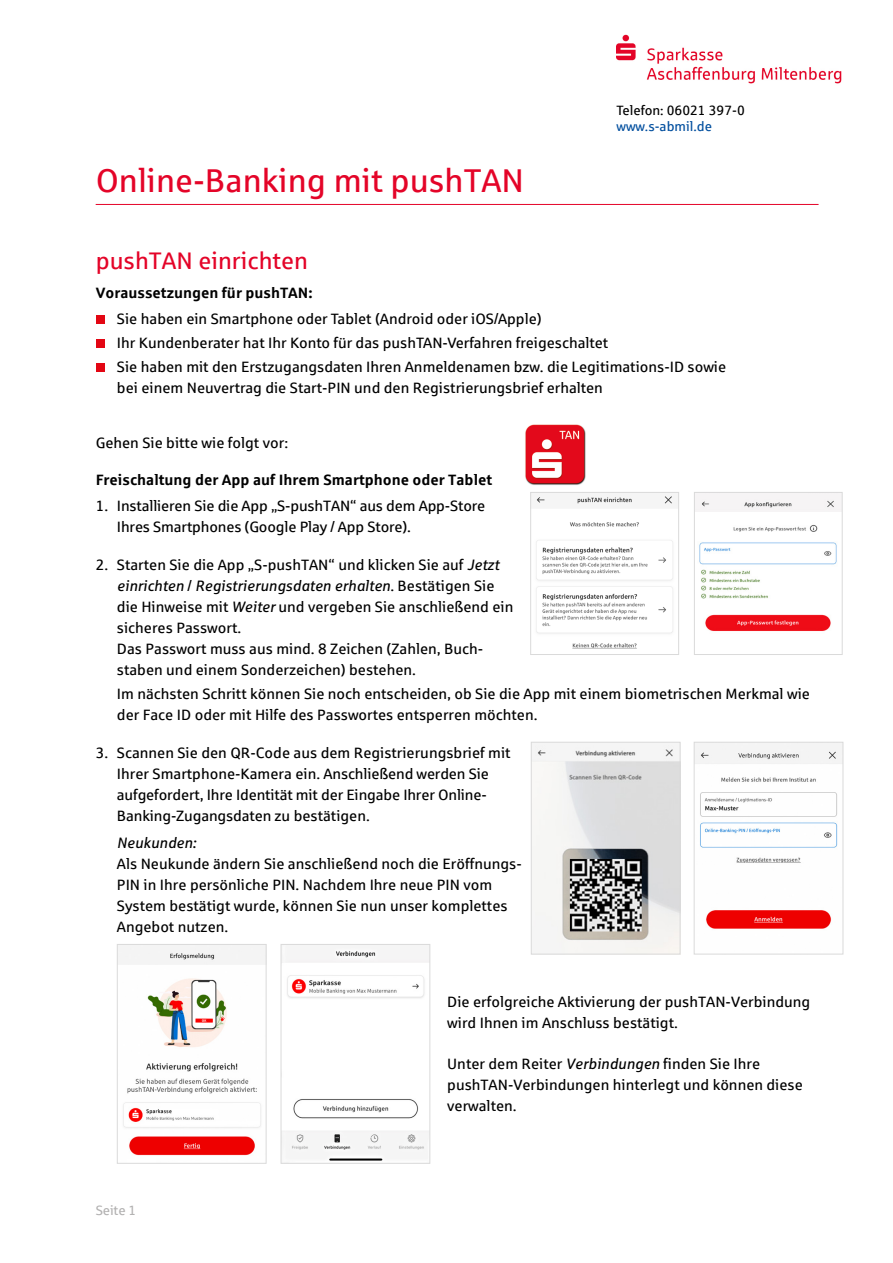
<style>
.page{position:relative;width:893px;height:1263px;background:#fff}
.page>*{position:absolute;margin:0;border:0;box-sizing:border-box;transform-origin:0 0}
.t1{font:33px "Sparkasse Rg";color:#e40428}
.t2{font:24px "Sparkasse Rg";color:#e40428}
.t3{font:15px/21px "Sparkasse Rg";color:#000}
.t4{font:700 15px "Sparkasse Rg";color:#000}
.t5{font:italic 15px "Sparkasse Rg";color:#000}
.t6{font:13.5px "Sparkasse Rg";color:#000}
.t7{font:13.5px "Sparkasse Rg";color:#004e9e}
.t8{font:13.5px "Sparkasse Rg";letter-spacing:-.01em;color:#b3b2b2}
.s1{font-style:italic}
</style>
<div class="page">
<hr style="left:96px;top:204px;width:723px;height:1px;background:#e40428">
<div style="left:96px;top:315px;width:9px;height:9px;background:#e30613"></div>
<div style="left:96px;top:339px;width:9px;height:9px;background:#e30613"></div>
<div style="left:96px;top:363px;width:9px;height:9px;background:#e30613"></div>
<img style="left:525px;top:424px;width:61px;height:61px">
<img style="left:536px;top:496px;width:137px;height:153px">
<div style="left:530px;top:492px;width:149px;height:163px;border:1px solid #dadada"></div>
<img style="left:696px;top:494px;width:145px;height:137px">
<div style="left:694px;top:492px;width:149px;height:163px;border:1px solid #dadada"></div>
<img style="left:533px;top:745px;width:145px;height:207px">
<div style="left:531px;top:742px;width:149px;height:212px;border:1px solid #dadada"></div>
<img style="left:119px;top:946px;width:145px;height:210px">
<div style="left:117px;top:944px;width:149px;height:220px;border:1px solid #dadada"></div>
<img style="left:696px;top:744px;width:145px;height:185px">
<div style="left:694px;top:742px;width:149px;height:212px;border:1px solid #dadada"></div>
<img style="left:617px;top:34px;width:225px;height:50px">
<img style="left:283px;top:951px;width:145px;height:210px">
<div style="left:281px;top:944px;width:149px;height:220px;border:1px solid #dadada"></div>
<h1 class="t1" style="left:96px;top:160px;width:430px">Online-Banking mit pushTAN</h1>
<p class="t6" style="left:617px;top:102px;width:130px">Telefon: 06021 397-0</p>
<p class="t7" style="left:617px;top:118px;width:97px">www.s-abmil.de</p>
<h2 class="t2" style="left:96px;top:246px;width:214px">pushTAN einrichten</h2>
<p class="t4" style="left:96px;top:283px;width:218px">Voraussetzungen für pushTAN:</p>
<p class="t3" style="left:117px;top:306px;width:611px;line-height:24.5px">Sie haben ein Smartphone oder Tablet (Android oder iOS/Apple)<br>Ihr Kundenberater hat Ihr Konto für das pushTAN-Verfahren freigeschaltet<br>Sie haben mit den Erstzugangsdaten Ihren Anmeldenamen bzw. die Legitimations-ID sowie</p>
<p class="t3" style="left:117px;top:377px;width:487px">bei einem Neuvertrag die Start-PIN und den Registrierungsbrief erhalten</p>
<p class="t3" style="left:96px;top:432px;width:194px">Gehen Sie bitte wie folgt vor:</p>
<p class="t4" style="left:96px;top:470px;width:398px">Freischaltung der App auf Ihrem Smartphone oder Tablet</p>
<p class="t3" style="left:117px;top:494px;width:370px;text-indent:-21px">1. Installieren Sie die App „S-pushTAN“ aus dem App-Store<br>Ihres Smartphones (Google Play / App Store).</p>
<p class="t3" style="left:117px;top:553px;width:398px;text-indent:-21px">2. Starten Sie die App „S-pushTAN“ und klicken Sie auf <span class="s1">Jetzt einrichten</span> / <span class="s1">Registrierungsdaten erhalten</span>. Bestätigen Sie die Hinweise mit <span class="s1">Weiter</span> und vergeben Sie anschließend ein sicheres Passwort.<br>Das Passwort muss aus mind. 8 Zeichen (Zahlen, Buch&shy;staben und einem Sonderzeichen) bestehen.</p>
<p class="t3" style="left:117px;top:683px;width:694px">Im nächsten Schritt können Sie noch entscheiden, ob Sie die App mit einem biometrischen Merkmal wie der Face ID oder mit Hilfe des Passwortes entsperren möchten.</p>
<p class="t3" style="left:117px;top:742px;width:395px;text-indent:-21px">3. Scannen Sie den QR-Code aus dem Registrierungsbrief mit Ihrer Smartphone-Kamera ein. Anschließend werden Sie aufgefordert, Ihre Identität mit der Eingabe Ihrer Online-Banking-Zugangsdaten zu bestätigen.</p>
<p class="t5" style="left:117px;top:834px;width:81px">Neukunden:</p>
<p class="t3" style="left:117px;top:853px;width:406px">Als Neukunde ändern Sie anschließend noch die Eröffnungs-PIN in Ihre persönliche PIN. Nachdem Ihre neue PIN vom System bestätigt wurde, können Sie nun unser komplettes Angebot nutzen.</p>
<p class="t8" style="left:96px;top:1202px;width:42px">Seite 1</p>
<p class="t3" style="left:447px;top:990px;width:364px">Die erfolgreiche Aktivierung der pushTAN-Verbindung wird Ihnen im Anschluss bestätigt.</p>
<p class="t3" style="left:447px;top:1053px;width:357px">Unter dem Reiter <span class="s1">Verbindungen</span> finden Sie Ihre pushTAN-Verbindungen hinterlegt und können diese verwalten.</p>
</div>
